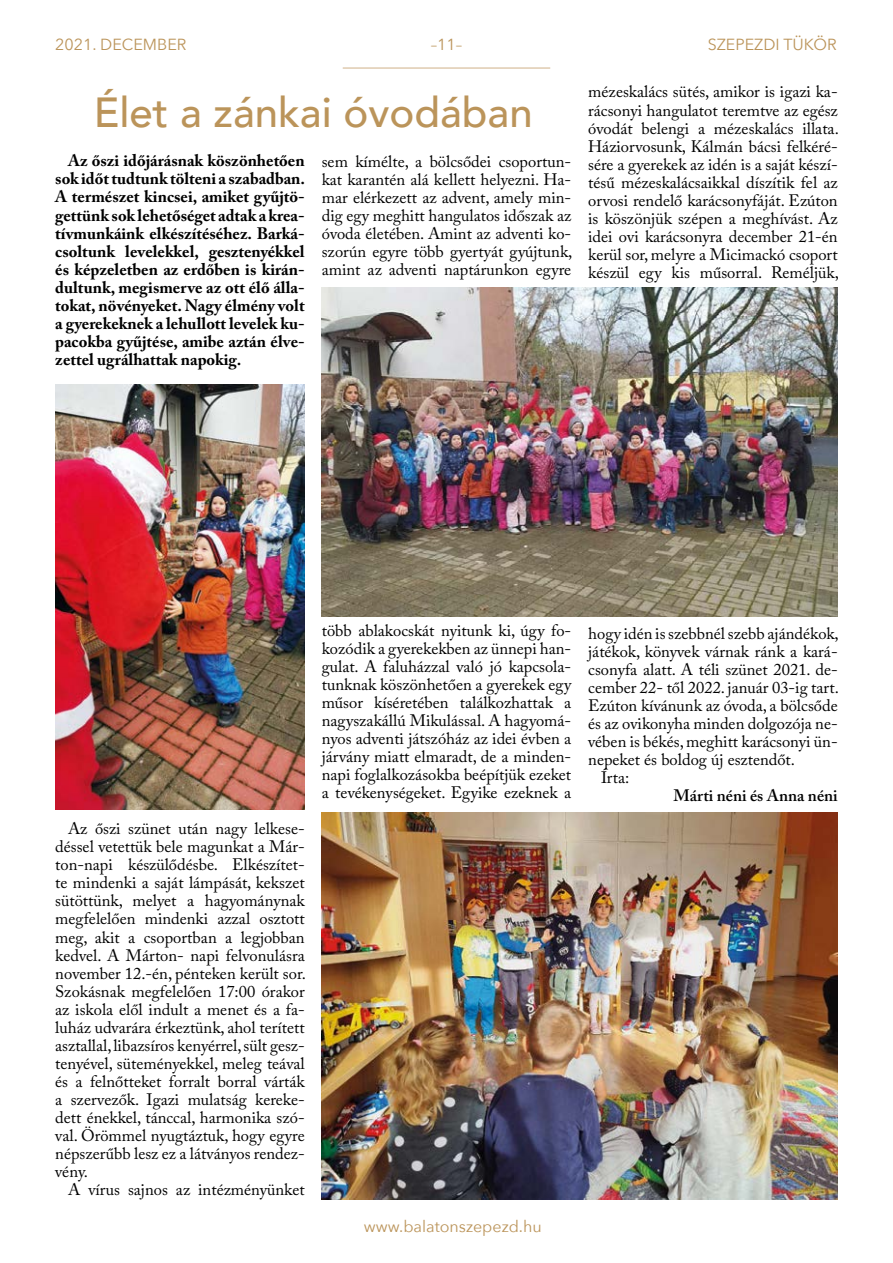
<style>
.page{position:relative;width:893px;height:1263px;background:#fff}
.page>*{position:absolute;margin:0;border:0;box-sizing:border-box;transform-origin:0 0}
.t1{font:500 42px "Avenir";color:#bb945a}
.t2{font:16.5px/18px "Adobe Caslon Pro";color:#000;text-align:justify}
.t3{font:700 16.5px/18px "Adobe Caslon Pro";color:#000;text-align:justify}
.t4{font:600 16.5px "Adobe Caslon Pro";color:#000}
.t5{font:16.05px "Avenir Next";color:#bb945a}
</style>
<div class="page">
<hr style="left:343px;top:68px;width:207px;height:1px;background:#cfb188">
<img style="left:322px;top:287px;width:516px;height:330px">
<img style="left:55px;top:384px;width:250px;height:425px">
<img style="left:322px;top:812px;width:516px;height:387px">
<p class="t5" style="left:55px;top:31px;width:133px">2021. DECEMBER</p>
<p class="t5" style="left:431px;top:31px;width:33px">–11–</p>
<p class="t5" style="left:708px;top:31px;width:131px">SZEPEZDI TÜKÖR</p>
<h1 class="t1" style="left:94px;top:76px;width:440px">Élet a zánkai óvodában</h1>
<p class="t3" style="left:55px;top:152px;width:251px;text-indent:13px">Az őszi időjárásnak köszönhetően sok időt tudtunk tölteni a szabadban.<br>A természet kincsei, amiket gyűjtö&shy;gettünk sok lehetőséget adtak a krea&shy;tívmunkáink elkészítéséhez. Barká&shy;csoltunk levelekkel, gesztenyékkel és képzeletben az erdőben is kirán&shy;dultunk, megismerve az ott élő álla&shy;tokat, növényeket. Nagy élmény volt a gyerekeknek a lehullott levelek ku&shy;pacokba gyűjtése, amibe aztán élve&shy;zettel ugrálhattak napokig.</p>
<p class="t2" style="left:322px;top:152px;width:252px">sem kímélte, a bölcsődei csoportun&shy;kat karantén alá kellett helyezni. Ha&shy;mar elérkezett az advent, amely min&shy;dig egy meghitt hangulatos időszak az óvoda életében. Amint az adventi ko&shy;szorún egyre több gyertyát gyújtunk, amint az adventi naptárunkon egyre</p>
<p class="t2" style="left:588px;top:83px;width:252px">mézeskalács sütés, amikor is igazi ka&shy;rácsonyi hangulatot teremtve az egész óvodát belengi a mézeskalács illata.<br>Háziorvosunk, Kálmán bácsi felkéré&shy;sére a gyerekek az idén is a saját készí&shy;tésű mézeskalácsaikkal díszítik fel az orvosi rendelő karácsonyfáját. Ezúton is köszönjük szépen a meghívást. Az idei ovi karácsonyra december 21-én kerül sor, melyre a Micimackó csoport készül egy kis műsorral. Reméljük,</p>
<p class="t2" style="left:55px;top:819px;width:252px;text-indent:13px">Az őszi szünet után nagy lelkese&shy;déssel vetettük bele magunkat a Már&shy;ton-napi készülődésbe. Elkészítet&shy;te mindenki a saját lámpását, kekszet sütöttünk, melyet a hagyománynak megfelelően mindenki azzal osztott meg, akit a csoportban a legjobban kedvel. A Márton- napi felvonulásra november 12.-én, pénteken került sor.<br>Szokásnak megfelelően 17:00 órakor az iskola elől indult a menet és a fa&shy;luház udvarára érkeztünk, ahol terített asztallal, libazsíros kenyérrel, sült gesz&shy;tenyével, süteményekkel, meleg teával és a felnőtteket forralt borral várták a szervezők. Igazi mulatság kereke&shy;dett énekkel, tánccal, harmonika szó&shy;val. Örömmel nyugtáztuk, hogy egyre népszerűbb lesz ez a látványos rendez&shy;vény.</p>
<p class="t2" style="left:68px;top:1180px;width:238px">A vírus sajnos az intézményünket</p>
<p class="t2" style="left:322px;top:621px;width:251px">több ablakocskát nyitunk ki, úgy fo&shy;kozódik a gyerekekben az ünnepi han&shy;gulat. A faluházzal való jó kapcsola&shy;tunknak köszönhetően a gyerekek egy műsor kíséretében találkozhattak a nagyszakállú Mikulással. A hagyomá&shy;nyos adventi játszóház az idei évben a járvány miatt elmaradt, de a minden&shy;napi foglalkozásokba beépítjük ezeket a tevékenységeket. Egyike ezeknek a</p>
<p class="t5" style="left:364px;top:1213px;width:179px">www.balatonszepezd.hu</p>
<p class="t2" style="left:588px;top:624px;width:252px">hogy idén is szebbnél szebb ajándékok,</p>
<p class="t2" style="left:588px;top:642px;width:251px">játékok, könyvek várnak ránk a kará-</p>
<p class="t2" style="left:588px;top:660px;width:251px">csonyfa alatt. A téli szünet 2021. de-</p>
<p class="t2" style="left:588px;top:678px;width:252px">cember 22- től 2022. január 03-ig tart.</p>
<p class="t2" style="left:588px;top:696px;width:251px">Ezúton kívánunk az óvoda, a bölcsőde</p>
<p class="t2" style="left:588px;top:714px;width:251px">és az ovikonyha minden dolgozója ne-</p>
<p class="t2" style="left:588px;top:732px;width:251px">vében is békés, meghitt karácsonyi ün-</p>
<p class="t2" style="left:588px;top:751px;width:208px">nepeket és boldog új esztendőt.</p>
<p class="t2" style="left:601px;top:769px;width:30px">Írta:</p>
<p class="t4" style="left:673px;top:786px;width:166px">Márti néni és Anna néni</p>
</div>
